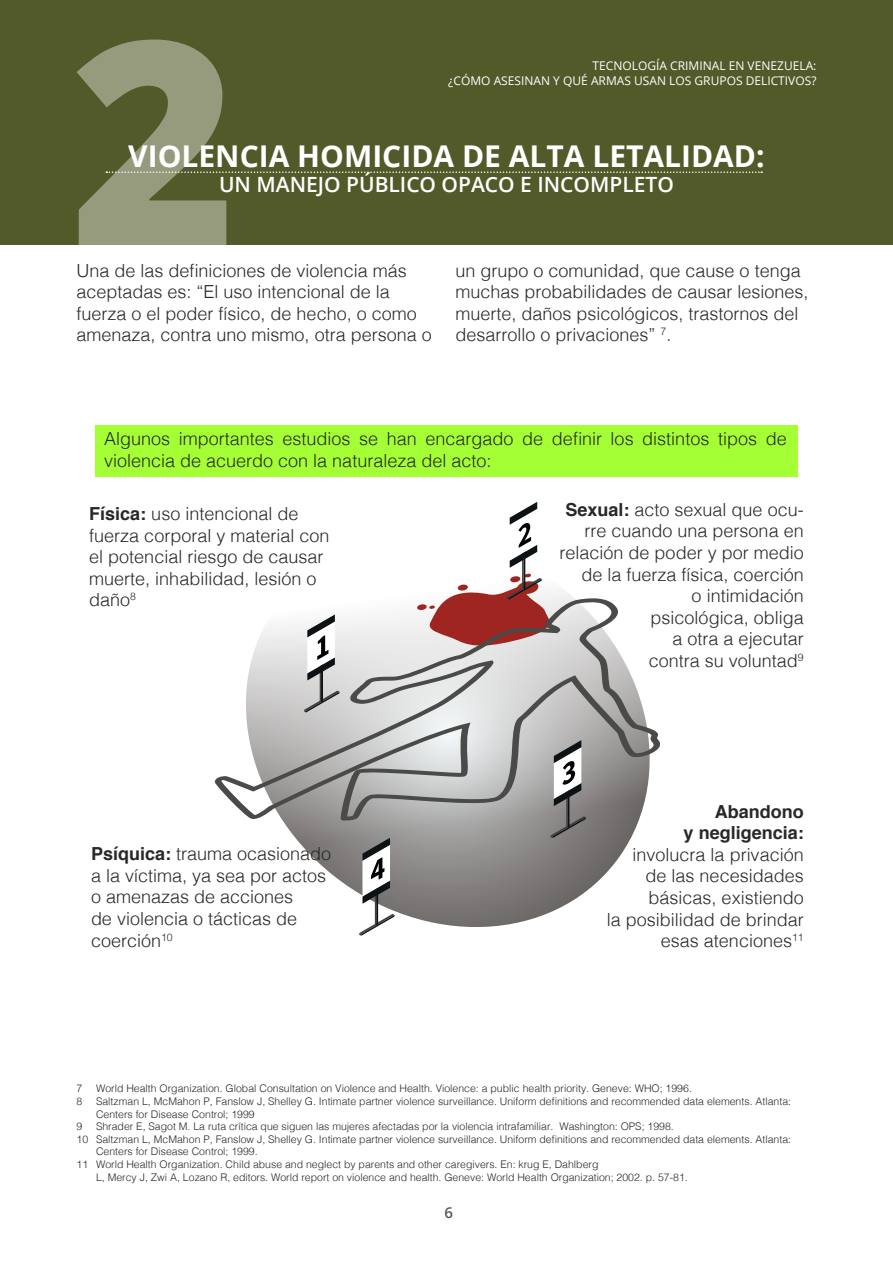
<style>
.page{position:relative;width:893px;height:1263px;background:#fff}
.page>*{position:absolute;margin:0;border:0;box-sizing:border-box;transform-origin:0 0}
.t1{font:700 30px "Open Sans";color:#fff}
.t2{font:600 21px "Open Sans";color:#fff}
.t3{font:300 18px/21.6px "Helvetica";color:#282827}
.t4{font:700 18px/21.6px "Helvetica";color:#282827;text-align:right}
.t5{font:600 15px "Open Sans";color:#575756}
.t6{font:12px/14.4px "Open Sans";color:#fff;text-align:right}
.t7{font:300 10.5px/12.6px "Helvetica";color:#282827}
.s1{font-weight:700}
</style>
<div class="page">
<div style="left:0;top:0;width:893px;height:244px;background:#525a2a"></div>
<svg style="left:77px;top:40px;width:685px;height:205px"></svg>
<svg style="left:283px;top:590px;width:356px;height:337px"></svg>
<svg style="left:215px;top:597px;width:445px;height:224px"></svg>
<svg style="left:304px;top:614px;width:35px;height:98px"></svg>
<svg style="left:416px;top:502px;width:145px;height:146px"></svg>
<svg style="left:550px;top:740px;width:36px;height:98px"></svg>
<svg style="left:359px;top:838px;width:36px;height:98px"></svg>
<div style="left:95px;top:426px;width:702px;height:51px;background:#a4ff35"></div>
<p class="t6" style="left:448px;top:58px;width:370px">TECNOLOGÍA CRIMINAL EN VENEZUELA:<br>¿CÓMO ASESINAN Y QUÉ ARMAS USAN LOS GRUPOS DELICTIVOS?</p>
<h1 class="t1" style="left:128px;top:135px;width:638px">VIOLENCIA HOMICIDA DE ALTA LETALIDAD:</h1>
<p class="t2" style="left:219px;top:170px;width:456px">UN MANEJO PÚBLICO OPACO E INCOMPLETO</p>
<p class="t3" style="left:77px;top:258px;width:357px">Una de las definiciones de violencia más aceptadas es: “El uso intencional de la fuerza o el poder físico, de hecho, o como amenaza, contra uno mismo, otra persona o</p>
<p class="t3" style="left:455px;top:258px;width:355px">un grupo o comunidad, que cause o tenga muchas probabilidades de causar lesiones, muerte, daños psicológicos, trastornos del desarrollo o privaciones” <sup>7</sup>.</p>
<p class="t3" style="left:104px;top:427px;width:684px">Algunos importantes estudios se han encargado de definir los distintos tipos de violencia de acuerdo con la naturaleza del acto:</p>
<p class="t3" style="left:89px;top:501px;width:242px"><span class="s1">Física:</span> uso intencional de fuerza corporal y material con el potencial riesgo de causar muerte, inhabilidad, lesión o daño<sup>8</sup></p>
<p class="t3" style="left:560px;top:497px;width:246px;text-align:right"><span class="s1">Sexual:</span> acto sexual que ocu&shy;rre cuando una persona en relación de poder y por medio de la fuerza física, coerción<br>o intimidación<br>psicológica, obliga<br>a otra a ejecutar<br>contra su voluntad<sup>9</sup></p>
<p class="t3" style="left:91px;top:842px;width:242px"><span class="s1">Psíquica:</span> trauma ocasionado a la víctima, ya sea por actos o amenazas de acciones<br>de violencia o tácticas de coerción<sup>10</sup></p>
<p class="t4" style="left:684px;top:801px;width:122px">Abandono<br>y negligencia:</p>
<p class="t3" style="left:607px;top:842px;width:199px;text-align:right">involucra la privación<br>de las necesidades básicas, existiendo<br>la posibilidad de brindar esas atenciones<sup>11</sup></p>
<p class="t7" style="left:77px;top:1081px;width:7px">7</p>
<p class="t7" style="left:96px;top:1081px;width:597px">World Health Organization. Global Consultation on Violence and Health. Violence: a public health priority. Geneve: WHO; 1996.</p>
<p class="t7" style="left:77px;top:1094px;width:7px">8</p>
<p class="t7" style="left:96px;top:1094px;width:697px">Saltzman L, McMahon P, Fanslow J, Shelley G. Intimate partner violence surveillance. Uniform definitions and recommended data elements. Atlanta:<br>Centers for Disease Control; 1999</p>
<p class="t7" style="left:77px;top:1119px;width:7px">9</p>
<p class="t7" style="left:96px;top:1119px;width:579px">Shrader E, Sagot M. La ruta crítica que siguen las mujeres afectadas por la violencia intrafamiliar. Washington: OPS; 1998.</p>
<p class="t7" style="left:77px;top:1132px;width:716px">10 Saltzman L, McMahon P, Fanslow J, Shelley G. Intimate partner violence surveillance. Uniform definitions and recommended data elements. Atlanta:</p>
<p class="t7" style="left:96px;top:1144px;width:163px">Centers for Disease Control; 1999.</p>
<p class="t7" style="left:77px;top:1157px;width:523px">11 World Health Organization. Child abuse and neglect by parents and other caregivers. En: krug E, Dahlberg</p>
<p class="t7" style="left:96px;top:1170px;width:593px">L, Mercy J, Zwi A, Lozano R, editors. World report on violence and health. Geneve: World Health Organization; 2002. p. 57-81.</p>
<p class="t5" style="left:444px;top:1202px;width:10px">6</p>
</div>
